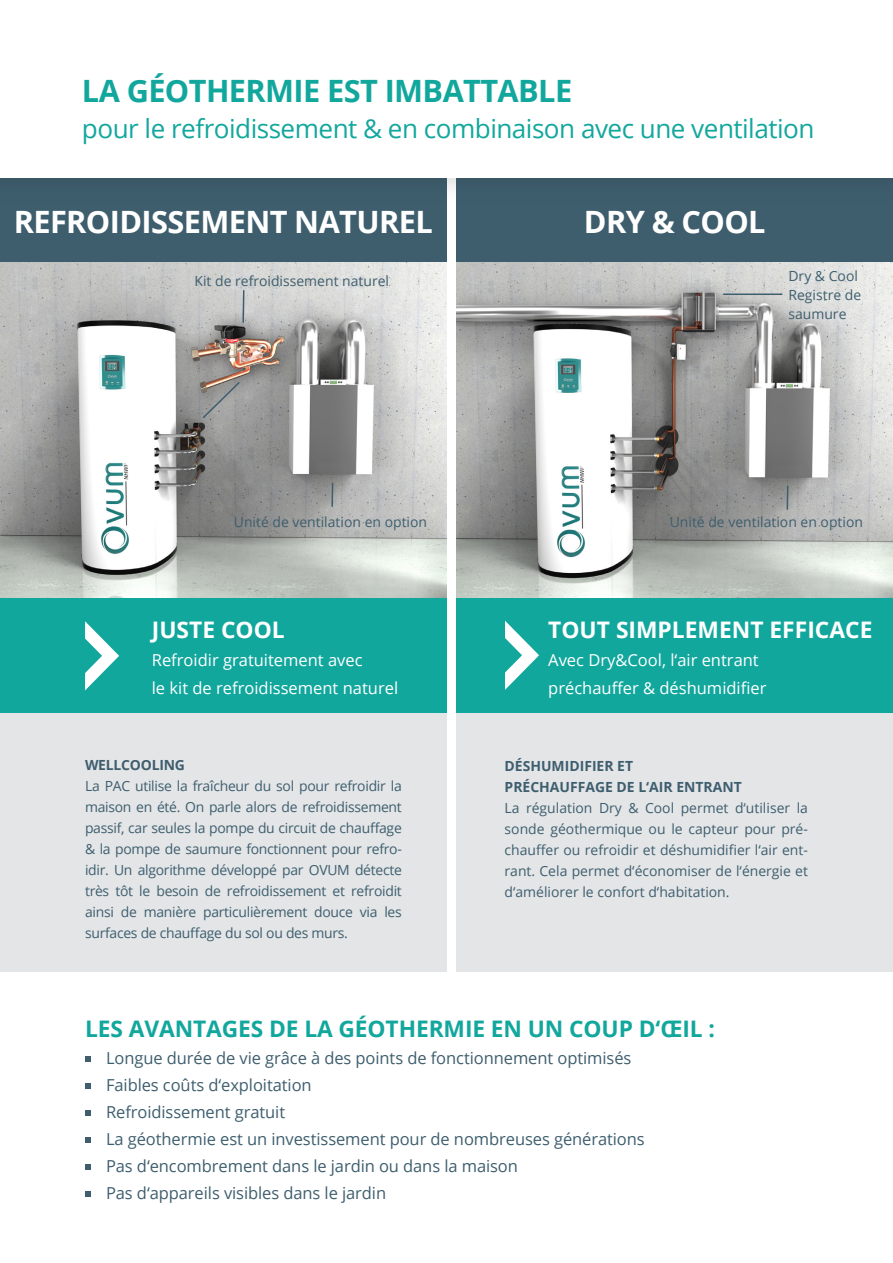
<style>
.page{position:relative;width:893px;height:1263px;background:#fff}
.page>*{position:absolute;margin:0;border:0;box-sizing:border-box;transform-origin:0 0}
.t1{font:700 30.75px "Open Sans";letter-spacing:-.02em;color:#fff}
.t2{font:700 30.75px "Open Sans";letter-spacing:-.02em;color:#12a79d}
.t3{font:26.1px "Open Sans";letter-spacing:-.02em;color:#12a79d}
.Fließtext{font:700 22.8px "Open Sans";letter-spacing:-.005em;color:#12a79d}
.t4{font:700 22.8px "Open Sans";color:#fff}
.Fließtext-2{font:16.5px "Open Sans";letter-spacing:-.005em;color:#3e5e6e}
.t5{font:16.5px "Open Sans";color:#fff}
.Fließtext-3{font:13.95px/21px "Open Sans";color:#3e5e6e;text-align:justify}
.Fließtext-4{font:700 13.95px "Open Sans";color:#3e5e6e}
</style>
<div class="page">
<div style="left:0;top:712px;width:446px;height:260px;background:#e3e5e7"></div>
<div style="left:456px;top:713px;width:437px;height:259px;background:#e3e5e7"></div>
<img style="left:0;top:261px;width:446px;height:337px">
<img style="left:456px;top:261px;width:437px;height:337px">
<div style="left:0;top:598px;width:446px;height:115px;background:#12a79d"></div>
<svg style="left:85px;top:621px;width:34px;height:69px"></svg>
<div style="left:456px;top:598px;width:437px;height:115px;background:#12a79d"></div>
<svg style="left:505px;top:621px;width:34px;height:69px"></svg>
<div style="left:0;top:178px;width:446px;height:83px;background:#3e5e6e"></div>
<svg style="left:85px;top:1056px;width:6px;height:6px"></svg>
<svg style="left:85px;top:1083px;width:6px;height:6px"></svg>
<svg style="left:85px;top:1110px;width:6px;height:6px"></svg>
<svg style="left:85px;top:1137px;width:6px;height:6px"></svg>
<svg style="left:85px;top:1164px;width:6px;height:6px"></svg>
<svg style="left:85px;top:1191px;width:6px;height:6px"></svg>
<div style="left:456px;top:178px;width:437px;height:83px;background:#3e5e6e"></div>
<div style="left:177px;top:310px;width:128px;height:102px;background:#231f20;opacity:.75"></div>
<img style="left:188px;top:320px;width:104px;height:82px">
<div style="left:0;top:0;width:893px;height:206px;background:#3d5c6b"></div>
<div style="left:0;top:0;width:893px;height:178px;background:#fff"></div>
<svg style="left:201px;top:381px;width:40px;height:38px;background:#989796"></svg>
<svg style="left:242px;top:289px;width:3px;height:35px"></svg>
<hr style="left:724px;top:293px;width:58px;height:2px;background:#3e5e6e">
<hr style="left:786px;top:486px;width:2px;height:23px;background:#3e5e6e">
<hr style="left:331px;top:483px;width:2px;height:23px;background:#3e5e6e">
<p class="t2" style="left:82px;top:69px;width:492px">LA GÉOTHERMIE EST IMBATTABLE</p>
<p class="t3" style="left:82px;top:110px;width:734px">pour le refroidissement &amp; en combinaison avec une ventilation</p>
<p class="t1" style="left:14px;top:200px;width:421px">REFROIDISSEMENT NATUREL</p>
<p class="Fließtext-3" style="left:195px;top:270px;width:196px">Kit de refroidissement naturel</p>
<p class="t1" style="left:584px;top:200px;width:183px">DRY &amp; COOL</p>
<p class="Fließtext-3" style="left:788px;top:265px;width:71px">Dry &amp; Cool</p>
<p class="Fließtext-3" style="left:788px;top:285px;width:74px;line-height:19px">Registre de saumure</p>
<p class="Fließtext-3" style="left:234px;top:511px;width:195px">Unité de ventilation en option</p>
<p class="Fließtext-3" style="left:670px;top:511px;width:195px">Unité de ventilation en option</p>
<p class="t4" style="left:152px;top:614px;width:134px">JUSTE COOL</p>
<p class="t5" style="left:152px;top:649px;width:212px">Refroidir gratuitement avec</p>
<p class="t5" style="left:152px;top:677px;width:248px">le kit de refroidissement naturel</p>
<p class="Fließtext-4" style="left:85px;top:755px;width:102px">WELLCOOLING</p>
<p class="Fließtext-3" style="left:85px;top:775px;width:318px">La PAC utilise la fraîcheur du sol pour refroidir la maison en été. On parle alors de refroidissement passif, car seules la pompe du circuit de chauffage &amp; la pompe de saumure fonctionnent pour refro&shy;idir. Un algorithme développé par OVUM détecte très tôt le besoin de refroidissement et refroidit ainsi de manière particulièrement douce via les surfaces de chauffage du sol ou des murs.</p>
<p class="t4" style="left:548px;top:614px;width:326px">TOUT SIMPLEMENT EFFICACE</p>
<p class="t5" style="left:548px;top:649px;width:212px">Avec Dry&amp;Cool, l‘air entrant</p>
<p class="t5" style="left:548px;top:677px;width:220px">préchauffer &amp; déshumidifier</p>
<p class="Fließtext-4" style="left:505px;top:756px;width:130px">DÉSHUMIDIFIER ET</p>
<p class="Fließtext-4" style="left:505px;top:777px;width:239px">PRÉCHAUFFAGE DE L‘AIR ENTRANT</p>
<p class="Fließtext-3" style="left:505px;top:797px;width:305px">La régulation Dry &amp; Cool permet d‘utiliser la sonde géothermique ou le capteur pour pré&shy;chauffer ou refroidir et déshumidifier l‘air ent&shy;rant. Cela permet d‘économiser de l‘énergie et d‘améliorer le confort d‘habitation.</p>
<p class="Fließtext" style="left:85px;top:1012px;width:631px">LES AVANTAGES DE LA GÉOTHERMIE EN UN COUP D‘ŒIL :</p>
<p class="Fließtext-2" style="left:106px;top:1047px;width:527px">Longue durée de vie grâce à des points de fonctionnement optimisés</p>
<p class="Fließtext-2" style="left:106px;top:1074px;width:207px">Faibles coûts d‘exploitation</p>
<p class="Fließtext-2" style="left:106px;top:1101px;width:181px">Refroidissement gratuit</p>
<p class="Fließtext-2" style="left:106px;top:1128px;width:540px">La géothermie est un investissement pour de nombreuses générations</p>
<p class="Fließtext-2" style="left:106px;top:1155px;width:413px">Pas d‘encombrement dans le jardin ou dans la maison</p>
<p class="Fließtext-2" style="left:106px;top:1182px;width:282px">Pas d‘appareils visibles dans le jardin</p>
</div>
